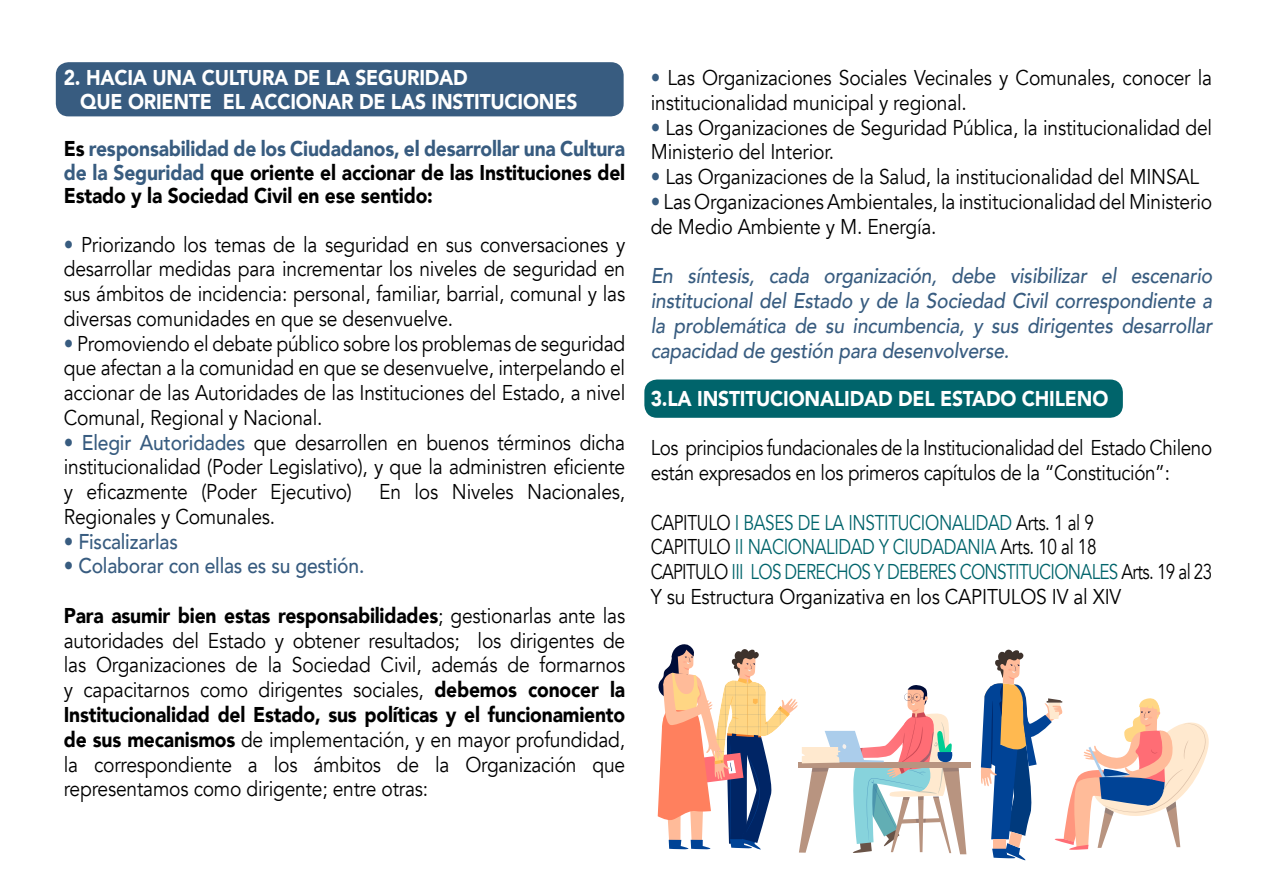
<style>
.page{position:relative;width:1276px;height:893px;background:#fff}
.page>*{position:absolute;margin:0;border:0;box-sizing:border-box;transform-origin:0 0}
.t1{font:21.38px/24.8px "Avenir";letter-spacing:-.01em;color:#000;text-align:justify;scale:.9 1}
.t2{font:italic 500 21.38px/24.8px "Avenir";letter-spacing:-.01em;color:#385c80;text-align:justify;scale:.9 1}
.t3{font:21.38px/24.8px "Avenir";letter-spacing:-.01em;color:#000;scale:.8 1}
.t4{font:900 21.38px/23.6px "Avenir";letter-spacing:-.01em;color:#000;text-align:justify;scale:.9 1}
.t5{font:21.38px/24.8px "Avenir";letter-spacing:-.01em;color:#000;scale:.88 1}
.t6{font:900 21.38px/23.6px "Avenir";letter-spacing:-.01em;color:#fff;scale:.9 1}
.t7{font:500 21.38px "Avenir";letter-spacing:-.01em;color:#385c80;scale:.9 1}
.s1{color:#385c80}
.s2{font-weight:500;color:#385c80}
.s3{font-weight:400}
.s4{font-weight:900}
.s5{color:#00646b}
</style>
<div class="page">
<div style="left:56px;top:62px;width:567px;height:54px;background:#385c80;border-radius:13px"></div>
<div style="left:644px;top:379px;width:479px;height:39px;background:#00646b;border-radius:13px"></div>
<svg style="left:980px;top:649px;width:228px;height:211px"></svg>
<div style="left:799px;top:762px;width:172px;height:6px;background:#b89480"></div>
<svg style="left:658px;top:644px;width:308px;height:210px"></svg>
<p class="t6" style="left:80px;top:65px;width:554px;text-indent:-17px">2. HACIA UNA CULTURA DE LA SEGURIDAD<br>QUE ORIENTE EL ACCIONAR DE LAS INSTITUCIONES</p>
<p class="t4" style="left:64px;top:136px;width:625px">Es <span class="s1">responsabilidad de los Ciudadanos, el desarrollar una Cultura de la Seguridad</span> que oriente el accionar de las Instituciones del Estado y la Sociedad Civil en ese sentido:</p>
<p class="t1" style="left:64px;top:232px;width:625px"><span class="s1">•</span> Priorizando los temas de la seguridad en sus conversaciones y desarrollar medidas para incrementar los niveles de seguridad en sus ámbitos de incidencia: personal, familiar, barrial, comunal y las diversas comunidades en que se desenvuelve.</p>
<p class="t1" style="left:64px;top:331px;width:625px"><span class="s1">•</span> Promoviendo el debate público sobre los problemas de seguridad que afectan a la comunidad en que se desenvuelve, interpelando el accionar de las Autoridades de las Instituciones del Estado, a nivel Comunal, Regional y Nacional.</p>
<p class="t1" style="left:64px;top:430px;width:625px"><span class="s1">•</span> <span class="s2">Elegir Autoridades</span> que desarrollen en buenos términos dicha institucionalidad (Poder Legislativo), y que la administren eficiente y eficazmente (Poder Ejecutivo)</p>
<p class="t1" style="left:379px;top:480px;width:275px">En los Niveles Nacionales,</p>
<p class="t1" style="left:64px;top:505px;width:236px">Regionales y Comunales.</p>
<p class="t7" style="left:64px;top:523px;width:128px"><span class="s3">•</span> Fiscalizarlas</p>
<p class="t7" style="left:64px;top:547px;width:335px"><span class="s3">•</span> Colaborar con ellas es su gestión.</p>
<p class="t1" style="left:64px;top:604px;width:625px"><span class="s4">Para asumir bien estas responsabilidades</span>; gestionarlas ante las autoridades del Estado y obtener resultados; los dirigentes de las Organizaciones de la Sociedad Civil, además de formarnos y capacitarnos como dirigentes sociales, <span class="s4">debemos conocer la Institucionalidad del Estado, sus políticas y el funcionamiento de sus mecanismos</span> de implementación, y en mayor profundidad, la correspondiente a los ámbitos de la Organización que representamos como dirigente; entre otras:</p>
<p class="t1" style="left:651px;top:66px;width:625px"><span class="s1">•</span> Las Organizaciones Sociales Vecinales y Comunales, conocer la institucionalidad municipal y regional.</p>
<p class="t1" style="left:651px;top:115px;width:625px"><span class="s1">•</span> Las Organizaciones de Seguridad Pública, la institucionalidad del<br>Ministerio del Interior.</p>
<p class="t1" style="left:651px;top:165px;width:611px"><span class="s1">•</span> Las Organizaciones de la Salud, la institucionalidad del MINSAL</p>
<p class="t1" style="left:651px;top:190px;width:625px"><span class="s1">•</span> Las Organizaciones Ambientales, la institucionalidad del Ministerio de Medio Ambiente y M. Energía.</p>
<p class="t2" style="left:651px;top:264px;width:625px">En síntesis, cada organización, debe visibilizar el escenario institucional del Estado y de la Sociedad Civil correspondiente a la problemática de su incumbencia, y sus dirigentes desarrollar capacidad de gestión para desenvolverse.</p>
<p class="t6" style="left:651px;top:386px;width:510px">3.LA INSTITUCIONALIDAD DEL ESTADO CHILENO</p>
<p class="t5" style="left:651px;top:436px;width:639px">Los principios fundacionales de la Institucionalidad del Estado Chileno están expresados en los primeros capítulos de la “Constitución”:</p>
<p class="t3" style="left:651px;top:510px;width:703px">CAPITULO <span class="s5">I BASES DE LA INSTITUCIONALIDAD</span> Arts. 1 al 9<br>CAPITULO <span class="s5">II NACIONALIDAD Y CIUDADANIA</span> Arts. 10 al 18<br>CAPITULO <span class="s5">III LOS DERECHOS Y DEBERES CONSTITUCIONALES</span> Arts. 19 al 23<br>Y su Estructura Organizativa en los CAPITULOS IV al XIV</p>
</div>
